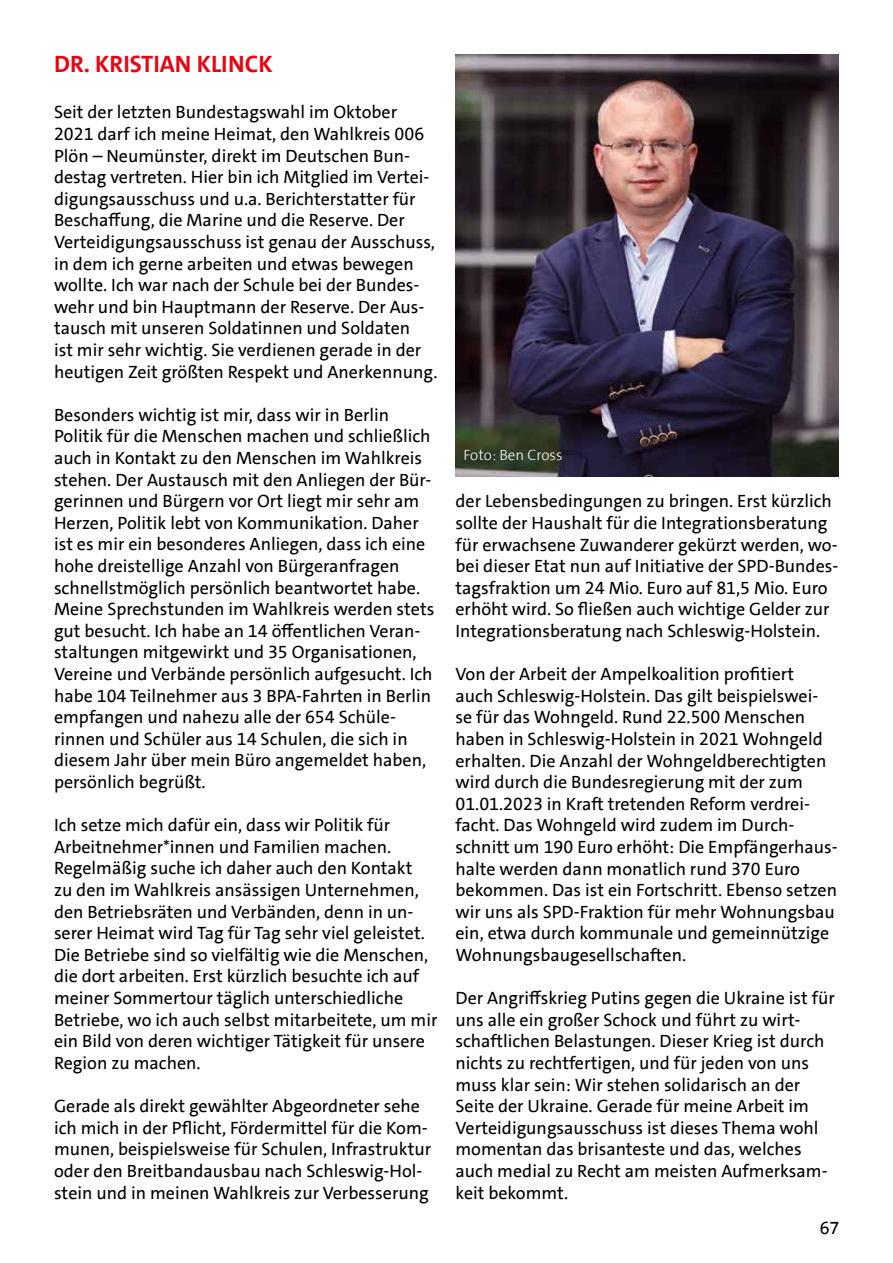
<style>
.page{position:relative;width:893px;height:1263px;background:#fff}
.page>*{position:absolute;margin:0;border:0;box-sizing:border-box;transform-origin:0 0}
.t1{font:700 24px "SPD The Sans";color:#e30613}
.t2{font:18px/21.6px "SPD The Sans";color:#000}
.t3{font:300 15px "SPD The Sans";color:#fff}
</style>
<div class="page">
<img style="left:455px;top:54px;width:384px;height:423px">
<h1 class="t1" style="left:54px;top:48px;width:220px">DR. KRISTIAN KLINCK</h1>
<p class="t2" style="left:54px;top:102px;width:385px">Seit der letzten Bundestagswahl im Oktober 2021 darf ich meine Heimat, den Wahlkreis 006<br>Plön – Neumünster, direkt im Deutschen Bun&shy;destag vertreten. Hier bin ich Mitglied im Vertei&shy;digungsausschuss und u.a. Berichterstatter für Beschaffung, die Marine und die Reserve. Der Verteidigungsausschuss ist genau der Ausschuss, in dem ich gerne arbeiten und etwas bewegen wollte. Ich war nach der Schule bei der Bundes&shy;wehr und bin Hauptmann der Reserve. Der Aus&shy;tausch mit unseren Soldatinnen und Soldaten<br>ist mir sehr wichtig. Sie verdienen gerade in der heutigen Zeit größten Respekt und Anerkennung.</p>
<p class="t2" style="left:54px;top:404px;width:382px">Besonders wichtig ist mir, dass wir in Berlin Politik für die Menschen machen und schließlich auch in Kontakt zu den Menschen im Wahlkreis stehen. Der Austausch mit den Anliegen der Bür&shy;gerinnen und Bürgern vor Ort liegt mir sehr am Herzen, Politik lebt von Kommunikation. Daher ist es mir ein besonderes Anliegen, dass ich eine hohe dreistellige Anzahl von Bürgeranfragen schnellstmöglich persönlich beantwortet habe.<br>Meine Sprechstunden im Wahlkreis werden stets gut besucht. Ich habe an 14 öffentlichen Veran&shy;staltungen mitgewirkt und 35 Organisationen, Vereine und Verbände persönlich aufgesucht. Ich habe 104 Teilnehmer aus 3 BPA-Fahrten in Berlin empfangen und nahezu alle der 654 Schüle&shy;rinnen und Schüler aus 14 Schulen, die sich in diesem Jahr über mein Büro angemeldet haben, persönlich begrüßt.</p>
<p class="t2" style="left:54px;top:814px;width:385px">Ich setze mich dafür ein, dass wir Politik für Arbeitnehmer*innen und Familien machen.<br>Regelmäßig suche ich daher auch den Kontakt<br>zu den im Wahlkreis ansässigen Unternehmen, den Betriebsräten und Verbänden, denn in un&shy;serer Heimat wird Tag für Tag sehr viel geleistet.<br>Die Betriebe sind so vielfältig wie die Menschen, die dort arbeiten. Erst kürzlich besuchte ich auf meiner Sommertour täglich unterschiedliche Betriebe, wo ich auch selbst mitarbeitete, um mir ein Bild von deren wichtiger Tätigkeit für unsere Region zu machen.</p>
<p class="t2" style="left:54px;top:1095px;width:379px">Gerade als direkt gewählter Abgeordneter sehe ich mich in der Pflicht, Fördermittel für die Kom&shy;munen, beispielsweise für Schulen, Infrastruktur oder den Breitbandausbau nach Schleswig-Hol&shy;stein und in meinen Wahlkreis zur Verbesserung</p>
<p class="t3" style="left:463px;top:445px;width:100px">Foto: Ben Cross</p>
<p class="t2" style="left:455px;top:491px;width:384px">der Lebensbedingungen zu bringen. Erst kürzlich sollte der Haushalt für die Integrationsberatung für erwachsene Zuwanderer gekürzt werden, wo&shy;bei dieser Etat nun auf Initiative der SPD-Bundes&shy;tagsfraktion um 24 Mio. Euro auf 81,5 Mio. Euro erhöht wird. So fließen auch wichtige Gelder zur Integrationsberatung nach Schleswig-Holstein.</p>
<p class="t2" style="left:455px;top:663px;width:384px">Von der Arbeit der Ampelkoalition profitiert<br>auch Schleswig-Holstein. Das gilt beispielswei&shy;se für das Wohngeld. Rund 22.500 Menschen haben in Schleswig-Holstein in 2021 Wohngeld erhalten. Die Anzahl der Wohngeldberechtigten wird durch die Bundesregierung mit der zum 01.01.2023 in Kraft tretenden Reform verdrei&shy;facht. Das Wohngeld wird zudem im Durch&shy;schnitt um 190 Euro erhöht: Die Empfängerhaus&shy;halte werden dann monatlich rund 370 Euro bekommen. Das ist ein Fortschritt. Ebenso setzen wir uns als SPD-Fraktion für mehr Wohnungsbau ein, etwa durch kommunale und gemeinnützige Wohnungsbaugesellschaften.</p>
<p class="t2" style="left:455px;top:987px;width:381px">Der Angriffskrieg Putins gegen die Ukraine ist für uns alle ein großer Schock und führt zu wirt&shy;schaftlichen Belastungen. Dieser Krieg ist durch nichts zu rechtfertigen, und für jeden von uns muss klar sein: Wir stehen solidarisch an der Seite der Ukraine. Gerade für meine Arbeit im Verteidigungsausschuss ist dieses Thema wohl momentan das brisanteste und das, welches auch medial zu Recht am meisten Aufmerksam&shy;keit bekommt.</p>
<p class="t2" style="left:820px;top:1217px;width:21px">67</p>
</div>
